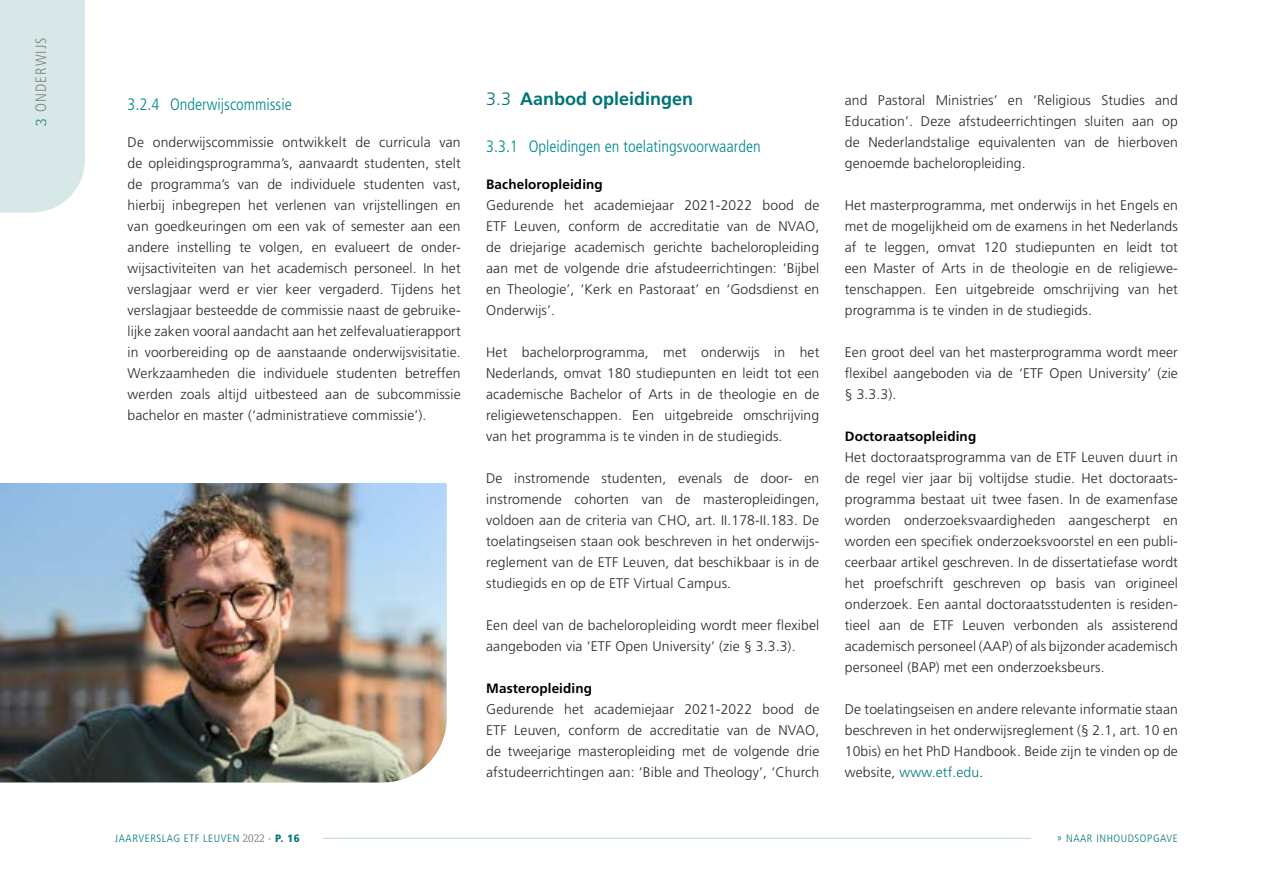
<style>
.page{position:relative;width:1263px;height:893px;background:#fff}
.page>*{position:absolute;margin:0;border:0;box-sizing:border-box;transform-origin:0 0}
.t1{font:700 18px "Frutiger LT Std";color:#007476}
.t2{font:300 condensed 16.5px "Frutiger LT Std";color:#00888b}
.t3{font:300 condensed 15px "Frutiger LT Std";letter-spacing:.075em;color:#808285}
.t4{font:300 13.95px/21px "Frutiger LT Std";letter-spacing:.01em;color:#292829;text-align:justify}
.t5{font:700 13.5px "Frutiger LT Std";letter-spacing:.01em;color:#000}
.t6{font:300 condensed 10.65px "Frutiger LT Std";letter-spacing:.05em;color:#007476;scale:1.05 1}
.s1{font-family:"Demos Next Pro";font-stretch:normal;color:#007476}
.s2{font-weight:300}
.s3{color:#00797b}
.s4{font-family:"Demos Next Pro";font-size:11.25px;color:#58595b}
.s5{color:#58595b}
.s6{font-weight:900}
</style>
<div class="page">
<img style="left:0;top:483px;width:446px;height:299px">
<div style="left:0;top:0;width:85px;height:213px;background:#d8e8e9"></div>
<hr style="left:323px;top:838px;width:708px;height:1px;background:#bad8d9">
<p class="t3" style="left:32px;top:126px;width:90px;rotate:-90deg"><span class="s1">3</span> ONDERWIJS</p>
<p class="t2" style="left:128px;top:94px;width:166px">3.2.4 Onderwijscommissie</p>
<p class="t4" style="left:128px;top:132px;width:335px">De onderwijscommissie ontwikkelt de curricula van de opleidingsprogramma’s, aanvaardt studenten, stelt de programma’s van de individuele studenten vast, hierbij inbegrepen het verlenen van vrijstellingen en van goedkeuringen om een vak of semester aan een andere instelling te volgen, en evalueert de onder&shy;wijsactiviteiten van het academisch personeel. In het verslagjaar werd er vier keer vergaderd. Tijdens het verslagjaar besteedde de commissie naast de gebruike&shy;lijke zaken vooral aandacht aan het zelfevaluatierapport in voorbereiding op de aanstaande onderwijsvisitatie.<br>Werkzaamheden die individuele studenten betreffen werden zoals altijd uitbesteed aan de subcommissie bachelor en master (‘administratieve commissie’).</p>
<p class="t1" style="left:486px;top:88px;width:209px"><span class="s2">3.3</span> Aanbod opleidingen</p>
<p class="t2" style="left:486px;top:136px;width:276px">3.3.1 Opleidingen en toelatingsvoorwaarden</p>
<p class="t5" style="left:486px;top:176px;width:118px">Bacheloropleiding</p>
<p class="t4" style="left:486px;top:195px;width:335px">Gedurende het academiejaar 2021-2022 bood de ETF Leuven, conform de accreditatie van de NVAO, de driejarige academisch gerichte bacheloropleiding aan met de volgende drie afstudeerrichtingen: ‘Bijbel en Theologie’, ‘Kerk en Pastoraat’ en ‘Godsdienst en Onderwijs’.</p>
<p class="t4" style="left:486px;top:342px;width:335px">Het bachelorprogramma, met onderwijs in het Nederlands, omvat 180 studiepunten en leidt tot een academische Bachelor of Arts in de theologie en de religiewetenschappen. Een uitgebreide omschrijving van het programma is te vinden in de studiegids.</p>
<p class="t4" style="left:486px;top:468px;width:335px">De instromende studenten, evenals de door- en instromende cohorten van de masteropleidingen, voldoen aan de criteria van CHO, art. II.178-II.183. De toelatingseisen staan ook beschreven in het onderwijs&shy;reglement van de ETF Leuven, dat beschikbaar is in de studiegids en op de ETF Virtual Campus.</p>
<p class="t4" style="left:486px;top:615px;width:335px">Een deel van de bacheloropleiding wordt meer flexibel aangeboden via ‘ETF Open University’ (zie § 3.3.3).</p>
<p class="t5" style="left:486px;top:680px;width:107px">Masteropleiding</p>
<p class="t4" style="left:486px;top:699px;width:335px">Gedurende het academiejaar 2021-2022 bood de ETF Leuven, conform de accreditatie van de NVAO, de tweejarige masteropleiding met de volgende drie afstudeerrichtingen aan: ‘Bible and Theology’, ‘Church</p>
<p class="t4" style="left:845px;top:90px;width:335px">and Pastoral Ministries’ en ‘Religious Studies and Education’. Deze afstudeerrichtingen sluiten aan op de Nederlandstalige equivalenten van de hierboven genoemde bacheloropleiding.</p>
<p class="t4" style="left:845px;top:195px;width:335px">Het masterprogramma, met onderwijs in het Engels en met de mogelijkheid om de examens in het Nederlands af te leggen, omvat 120 studiepunten en leidt tot een Master of Arts in de theologie en de religiewe&shy;tenschappen. Een uitgebreide omschrijving van het programma is te vinden in de studiegids.</p>
<p class="t4" style="left:845px;top:342px;width:335px">Een groot deel van het masterprogramma wordt meer flexibel aangeboden via de ‘ETF Open University’ (zie § 3.3.3).</p>
<p class="t5" style="left:845px;top:428px;width:133px">Doctoraatsopleiding</p>
<p class="t4" style="left:845px;top:447px;width:335px">Het doctoraatsprogramma van de ETF Leuven duurt in de regel vier jaar bij voltijdse studie. Het doctoraats&shy;programma bestaat uit twee fasen. In de examenfase worden onderzoeksvaardigheden aangescherpt en worden een specifiek onderzoeksvoorstel en een publi&shy;ceerbaar artikel geschreven. In de dissertatiefase wordt het proefschrift geschreven op basis van origineel onderzoek. Een aantal doctoraatsstudenten is residen&shy;tieel aan de ETF Leuven verbonden als assisterend academisch personeel (AAP) of als bijzonder academisch personeel (BAP) met een onderzoeksbeurs.</p>
<p class="t4" style="left:845px;top:699px;width:335px">De toelatingseisen en andere relevante informatie staan beschreven in het onderwijsreglement (§ 2.1, art. 10 en 10bis) en het PhD Handbook. Beide zijn te vinden op de website, <span class="s3">www.etf.edu</span>.</p>
<p class="t6" style="left:115px;top:832px;width:178px">JAARVERSLAG ETF LEUVEN <span class="s4">2022</span> <span class="s5">-</span> <span class="s6">P. 16</span></p>
<p class="t6" style="left:1057px;top:832px;width:117px">» NAAR INHOUDSOPGAVE</p>
</div>
